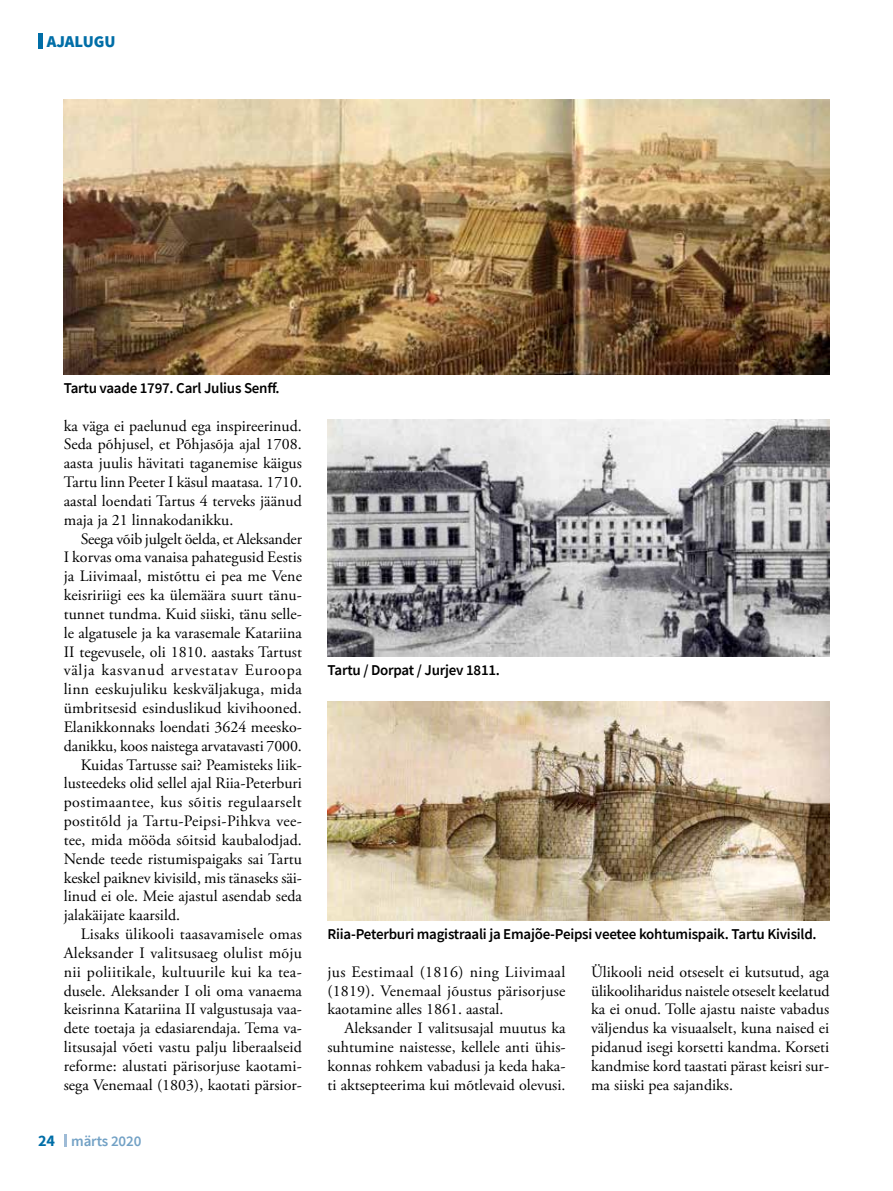
<style>
.page{position:relative;width:893px;height:1191px;background:#fff}
.page>*{position:absolute;margin:0;border:0;box-sizing:border-box;transform-origin:0 0}
.t1{font:900 16.5px "Source Sans Pro";color:#006ea7}
.t2{font:15.9px/18.8px "Adobe Garamond Pro";letter-spacing:.005em;color:#000;text-align:justify}
.t3{font:15.9px "Adobe Garamond Pro";letter-spacing:.03em;color:#000}
.t4{font:15.9px "Adobe Garamond Pro";letter-spacing:.05em;color:#000}
.t5{font:600 15px "Source Sans Pro";letter-spacing:-.015em;color:#000}
.t6{font:600 15px "Source Sans Pro";letter-spacing:-.01em;color:#72a1c5}
.s1{font-weight:700;font-size:16.2px;color:#006ea7}
</style>
<div class="page">
<div style="left:38px;top:33px;width:5px;height:16px;background:#006ea7"></div>
<svg style="left:64px;top:1134px;width:3px;height:12px"></svg>
<img style="left:64px;top:99px;width:765px;height:275px">
<img style="left:328px;top:419px;width:501px;height:237px">
<img style="left:328px;top:701px;width:501px;height:219px">
<p class="t1" style="left:47px;top:30px;width:70px">AJALUGU</p>
<p class="t5" style="left:64px;top:378px;width:217px">Tartu vaade 1797. Carl Julius Senff.</p>
<p class="t2" style="left:64px;top:417px;width:240px">ka väga ei paelunud ega inspireerinud.<br>Seda põhjusel, et Põhjasõja ajal 1708. aasta juulis hävitati taganemise käigus Tartu linn Peeter I käsul maatasa. 1710. aastal loendati Tartus 4 terveks jäänud maja ja 21 linnakodanikku.</p>
<p class="t2" style="left:81px;top:530px;width:223px">Seega võib julgelt öelda, et Aleksander</p>
<p class="t2" style="left:64px;top:548px;width:240px">I korvas oma vanaisa pahategusid Eestis</p>
<p class="t2" style="left:64px;top:567px;width:240px">ja Liivimaal, mistõttu ei pea me Vene</p>
<p class="t2" style="left:64px;top:586px;width:240px">keisririigi ees ka ülemäära suurt tänu-</p>
<p class="t2" style="left:64px;top:605px;width:240px">tunnet tundma. Kuid siiski, tänu selle-</p>
<p class="t2" style="left:64px;top:624px;width:240px">le algatusele ja ka varasemale Katariina</p>
<p class="t2" style="left:64px;top:643px;width:240px">II tegevusele, oli 1810. aastaks Tartust</p>
<p class="t4" style="left:64px;top:661px;width:240px">välja kasvanud arvestatav Euroopa</p>
<p class="t2" style="left:64px;top:680px;width:240px">linn eeskujuliku keskväljakuga, mida</p>
<p class="t2" style="left:64px;top:699px;width:239px">ümbritsesid esinduslikud kivihooned.</p>
<p class="t2" style="left:64px;top:718px;width:240px">Elanikkonnaks loendati 3624 meesko-</p>
<p class="t2" style="left:64px;top:737px;width:240px">danikku, koos naistega arvatavasti 7000.</p>
<p class="t2" style="left:81px;top:755px;width:223px">Kuidas Tartusse sai? Peamisteks liik-</p>
<p class="t2" style="left:64px;top:774px;width:240px">lusteedeks olid sellel ajal Riia-Peterburi</p>
<p class="t3" style="left:64px;top:792px;width:239px">postimaantee, kus sõitis regulaarselt</p>
<p class="t2" style="left:64px;top:812px;width:240px">postitõld ja Tartu-Peipsi-Pihkva vee-</p>
<p class="t2" style="left:64px;top:831px;width:240px">tee, mida mööda sõitsid kaubalodjad.</p>
<p class="t2" style="left:64px;top:850px;width:240px">Nende teede ristumispaigaks sai Tartu</p>
<p class="t2" style="left:64px;top:868px;width:240px">keskel paiknev kivisild, mis tänaseks säi-</p>
<p class="t2" style="left:64px;top:887px;width:240px">linud ei ole. Meie ajastul asendab seda</p>
<p class="t2" style="left:64px;top:906px;width:118px">jalakäijate kaarsild.</p>
<p class="t2" style="left:81px;top:925px;width:223px">Lisaks ülikooli taasavamisele omas</p>
<p class="t2" style="left:64px;top:944px;width:240px">Aleksander I valitsusaeg olulist mõju</p>
<p class="t2" style="left:64px;top:963px;width:240px">nii poliitikale, kultuurile kui ka tea-</p>
<p class="t2" style="left:64px;top:981px;width:240px">dusele. Aleksander I oli oma vanaema</p>
<p class="t2" style="left:64px;top:1000px;width:240px">keisrinna Katariina II valgustusaja vaa-</p>
<p class="t2" style="left:64px;top:1019px;width:240px">dete toetaja ja edasiarendaja. Tema va-</p>
<p class="t2" style="left:64px;top:1038px;width:239px">litsusajal võeti vastu palju liberaalseid</p>
<p class="t2" style="left:64px;top:1057px;width:240px">reforme: alustati pärisorjuse kaotami-</p>
<p class="t2" style="left:64px;top:1075px;width:240px">sega Venemaal (1803), kaotati pärsior-</p>
<p class="t6" style="left:38px;top:1131px;width:105px"><span class="s1">24</span> märts 2020</p>
<p class="t5" style="left:328px;top:660px;width:174px">Tartu / Dorpat / Jurjev 1811.</p>
<p class="t5" style="left:328px;top:924px;width:491px">Riia-Peterburi magistraali ja Emajõe-Peipsi veetee kohtumispaik. Tartu Kivisild.</p>
<p class="t2" style="left:327px;top:962px;width:240px">jus Eestimaal (1816) ning Liivimaal (1819). Venemaal jõustus pärisorjuse kaotamine alles 1861. aastal.</p>
<p class="t2" style="left:327px;top:1019px;width:240px;text-indent:17px">Aleksander I valitsusajal muutus ka suhtumine naistesse, kellele anti ühis&shy;konnas rohkem vabadusi ja keda haka&shy;ti aktsepteerima kui mõtlevaid olevusi.</p>
<p class="t2" style="left:591px;top:963px;width:240px">Ülikooli neid otseselt ei kutsutud, aga ülikooliharidus naistele otseselt keelatud ka ei onud. Tolle ajastu naiste vabadus väljendus ka visuaalselt, kuna naised ei pidanud isegi korsetti kandma. Korseti kandmise kord taastati pärast keisri sur&shy;ma siiski pea sajandiks.</p>
</div>
